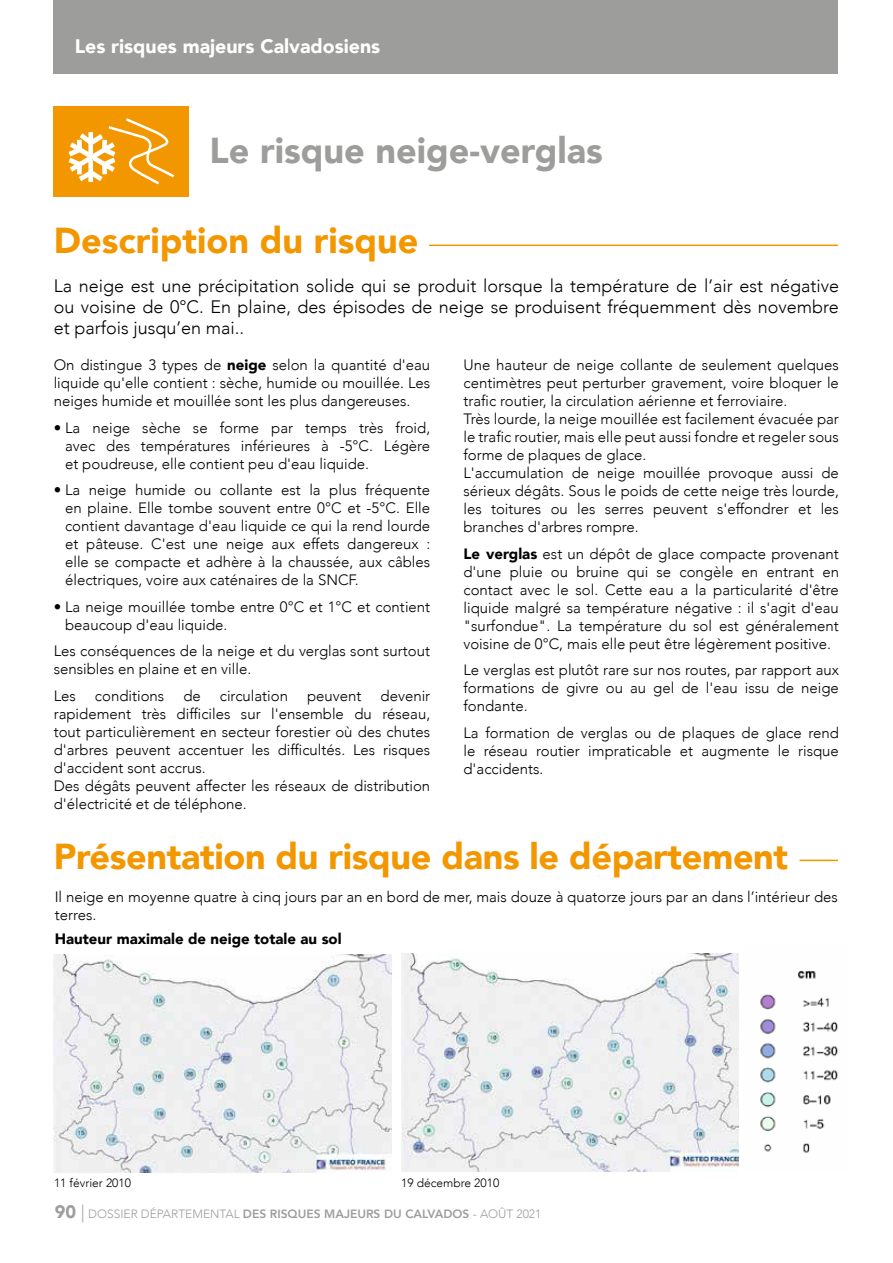
<style>
.page{position:relative;width:893px;height:1263px;background:#fff}
.page>*{position:absolute;margin:0;border:0;box-sizing:border-box;transform-origin:0 0}
.t1{font:900 36px "Avenir";letter-spacing:-.01em;color:#f39700}
.t2{font:900 36px "Avenir";color:#9d9d9c}
.t3{font:900 19.5px "Avenir";color:#fff}
.t4{font:300 18px/21px "Avenir";color:#000;text-align:justify}
.t5{font:300 15px/18px "Avenir";color:#000;text-align:justify}
.t6{font:900 15px "Avenir";color:#000}
.t7{font:300 12px "Avenir";color:#9d9d9c}
.t8{font:300 12px "Avenir";color:#000}
.s1{font-weight:900}
.s2{font-weight:900;font-size:18px}
.s3{font-size:18px}
.s4{font-weight:800}
</style>
<div class="page">
<div style="left:54px;top:0;width:784px;height:73px;background:#9d9d9c"></div>
<div style="left:54px;top:106px;width:135px;height:90px;background:#f39700"></div>
<hr style="left:429px;top:245px;width:409px;height:1px;background:#f39700">
<svg style="left:69px;top:118px;width:105px;height:66px"></svg>
<hr style="left:799px;top:860px;width:39px;height:1px;background:#f39700">
<img style="left:54px;top:955px;width:337px;height:218px">
<img style="left:401px;top:954px;width:337px;height:218px">
<img style="left:760px;top:971px;width:78px;height:182px">
<h2 class="t3" style="left:75px;top:30px;width:307px">Les risques majeurs Calvadosiens</h2>
<h1 class="t2" style="left:209px;top:120px;width:395px">Le risque neige-verglas</h1>
<h1 class="t1" style="left:54px;top:209px;width:366px">Description du risque</h1>
<p class="t4" style="left:54px;top:275px;width:787px">La neige est une précipitation solide qui se produit lorsque la température de l’air est négative ou voisine de 0°C. En plaine, des épisodes de neige se produisent fréquemment dès novembre et parfois jusqu’en mai..</p>
<p class="t5" style="left:54px;top:356px;width:378px">On distingue 3 types de <span class="s1">neige</span> selon la quantité d'eau liquide qu'elle contient : sèche, humide ou mouillée. Les neiges humide et mouillée sont les plus dangereuses.</p>
<p class="t5" style="left:65px;top:419px;width:367px;text-indent:-11px">• La neige sèche se forme par temps très froid, avec des températures inférieures à -5°C. Légère et poudreuse, elle contient peu d'eau liquide.</p>
<p class="t5" style="left:65px;top:481px;width:367px;text-indent:-11px">• La neige humide ou collante est la plus fréquente en plaine. Elle tombe souvent entre 0°C et -5°C. Elle contient davantage d'eau liquide ce qui la rend lourde et pâteuse. C'est une neige aux effets dangereux : elle se compacte et adhère à la chaussée, aux câbles électriques, voire aux caténaires de la SNCF.</p>
<p class="t5" style="left:65px;top:598px;width:367px;text-indent:-11px">• La neige mouillée tombe entre 0°C et 1°C et contient beaucoup d'eau liquide.</p>
<p class="t5" style="left:54px;top:642px;width:378px">Les conséquences de la neige et du verglas sont surtout sensibles en plaine et en ville.</p>
<p class="t5" style="left:54px;top:687px;width:24px">Les</p>
<p class="t5" style="left:95px;top:687px;width:71px">conditions</p>
<p class="t5" style="left:183px;top:687px;width:19px">de</p>
<p class="t5" style="left:220px;top:687px;width:70px">circulation</p>
<p class="t5" style="left:307px;top:687px;width:56px">peuvent</p>
<p class="t5" style="left:463px;top:356px;width:377px;text-align:left">Une hauteur de neige collante de seulement quelques centimètres peut perturber gravement, voire bloquer le trafic routier, la circulation aérienne et ferroviaire.<br>Très lourde, la neige mouillée est facilement évacuée par le trafic routier, mais elle peut aussi fondre et regeler sous forme de plaques de glace.<br>L'accumulation de neige mouillée provoque aussi de sérieux dégâts. Sous le poids de cette neige très lourde, les toitures ou les serres peuvent s'effondrer et les branches d'arbres rompre.</p>
<p class="t5" style="left:463px;top:545px;width:377px"><span class="s1">Le verglas</span> est un dépôt de glace compacte provenant d'une pluie ou bruine qui se congèle en entrant en contact avec le sol. Cette eau a la particularité d'être liquide malgré sa température négative : il s'agit d'eau "surfondue". La température du sol est généralement voisine de 0°C, mais elle peut être légèrement positive.</p>
<p class="t5" style="left:463px;top:661px;width:377px">Le verglas est plutôt rare sur nos routes, par rapport aux formations de givre ou au gel de l'eau issu de neige fondante.</p>
<p class="t5" style="left:463px;top:724px;width:377px">La formation de verglas ou de plaques de glace rend le réseau routier impraticable et augmente le risque d'accidents.</p>
<p class="t5" style="left:54px;top:687px;width:378px;text-align:left;text-indent:327px">devenir rapidement très difficiles sur l'ensemble du réseau, tout particulièrement en secteur forestier où des chutes d'arbres peuvent accentuer les difficultés. Les risques d'accident sont accrus.<br>Des dégâts peuvent affecter les réseaux de distribution d'électricité et de téléphone.</p>
<h1 class="t1" style="left:54px;top:826px;width:736px">Présentation du risque dans le département</h1>
<p class="t5" style="left:55px;top:887px;width:785px">Il neige en moyenne quatre à cinq jours par an en bord de mer, mais douze à quatorze jours par an dans l’intérieur des terres.</p>
<p class="t6" style="left:55px;top:926px;width:288px">Hauteur maximale de neige totale au sol</p>
<p class="t8" style="left:54px;top:1175px;width:79px">11 février 2010</p>
<p class="t8" style="left:401px;top:1175px;width:100px">19 décembre 2010</p>
<p class="t7" style="left:55px;top:1206px;width:488px"><span class="s2">90</span> <span class="s3">|</span> DOSSIER DÉPARTEMENTAL <span class="s4">DES RISQUES MAJEURS DU CALVADOS</span> - AOÛT 2021</p>
</div>
